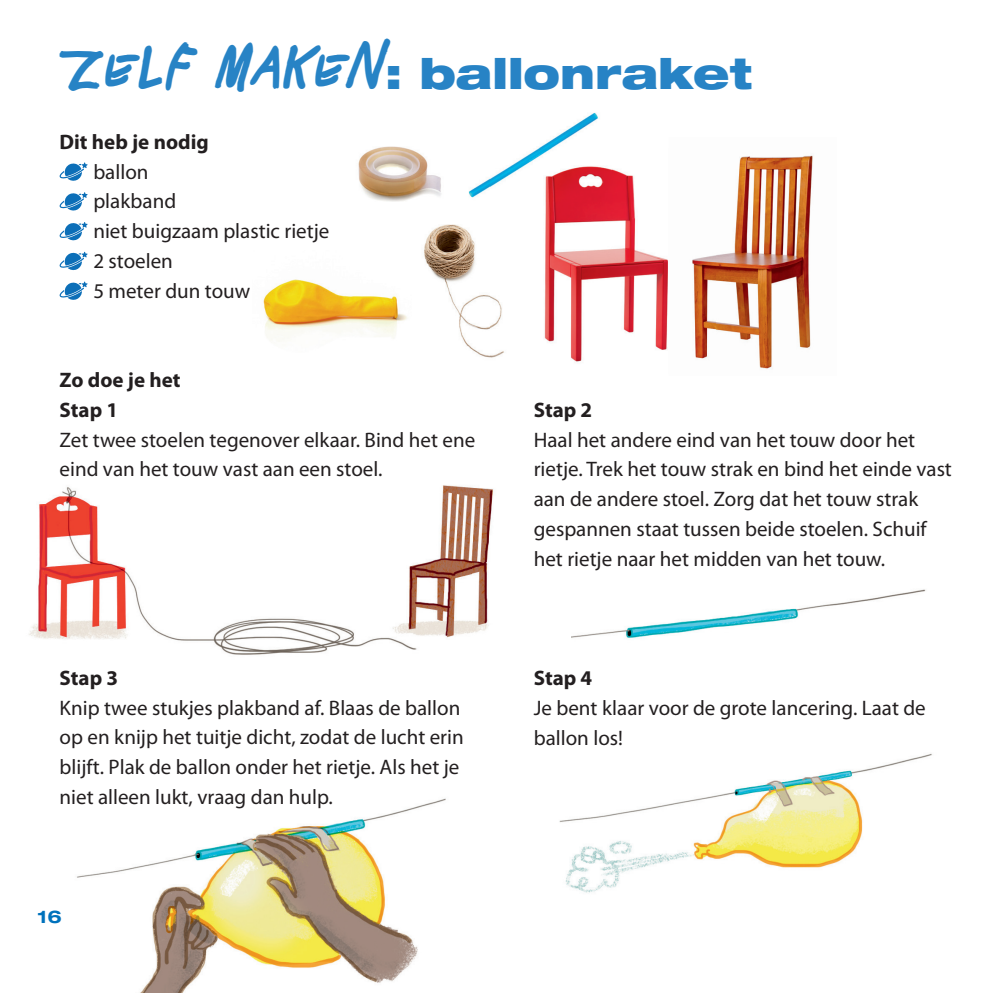
<style>
.page{position:relative;width:993px;height:993px;background:#fff}
.page>*{position:absolute;margin:0;border:0;box-sizing:border-box;transform-origin:0 0}
.t1{font:900 expanded 42px "Helvetica Neue LT Std";color:#2783c5}
.t2{font:21px/29.8px "Myriad Pro";color:#231f20}
.t3{font:700 21px/29.8px "Myriad Pro";color:#231f20}
.t4{font:700 expanded 17.5px "Helvetica Neue LT Std";color:#0072bc}
.s1{font-family:"Buttonsthe Bear";font-weight:400;font-stretch:normal}
</style>
<div class="page">
<img style="left:559px;top:753px;width:373px;height:140px">
<img style="left:77px;top:798px;width:369px;height:194px">
<img style="left:571px;top:589px;width:355px;height:49px">
<img style="left:29px;top:485px;width:465px;height:170px">
<svg style="left:60px;top:162px;width:28px;height:19px"></svg>
<svg style="left:60px;top:192px;width:28px;height:19px"></svg>
<svg style="left:60px;top:222px;width:28px;height:19px"></svg>
<svg style="left:60px;top:251px;width:28px;height:20px"></svg>
<svg style="left:60px;top:281px;width:28px;height:19px"></svg>
<img style="left:263px;top:279px;width:144px;height:63px">
<img style="left:358px;top:146px;width:83px;height:55px">
<img style="left:468px;top:112px;width:130px;height:86px">
<img style="left:544px;top:169px;width:124px;height:193px">
<img style="left:490px;top:149px;width:121px;height:52px">
<img style="left:692px;top:155px;width:121px;height:214px">
<img style="left:424px;top:224px;width:80px;height:134px">
<h1 class="t1" style="left:105px;top:59px;width:648px"><span class="s1">ELF MAKEN</span>: ballonraket</h1>
<p class="t3" style="left:60px;top:129px;width:151px">Dit heb je nodig</p>
<p class="t2" style="left:93px;top:158px;width:237px">ballon<br>plakband<br>niet buigzaam plastic rietje<br>2 stoelen<br>5 meter dun touw</p>
<p class="t3" style="left:60px;top:367px;width:122px">Zo doe je het<br>Stap 1</p>
<p class="t2" style="left:60px;top:426px;width:417px">Zet twee stoelen tegenover elkaar. Bind het ene eind van het touw vast aan een stoel.</p>
<p class="t3" style="left:60px;top:664px;width:60px">Stap 3</p>
<p class="t2" style="left:60px;top:694px;width:405px">Knip twee stukjes plakband af. Blaas de ballon op en knijp het tuitje dicht, zodat de lucht erin blijft. Plak de ballon onder het rietje. Als het je niet alleen lukt, vraag dan hulp.</p>
<p class="t4" style="left:38px;top:906px;width:26px">16</p>
<p class="t3" style="left:533px;top:396px;width:60px">Stap 2</p>
<p class="t2" style="left:533px;top:426px;width:419px">Haal het andere eind van het touw door het rietje. Trek het touw strak en bind het einde vast aan de andere stoel. Zorg dat het touw strak gespannen staat tussen beide stoelen. Schuif het rietje naar het midden van het touw.</p>
<p class="t3" style="left:533px;top:664px;width:60px">Stap 4</p>
<p class="t2" style="left:533px;top:694px;width:393px">Je bent klaar voor de grote lancering. Laat de ballon los!</p>
</div>
